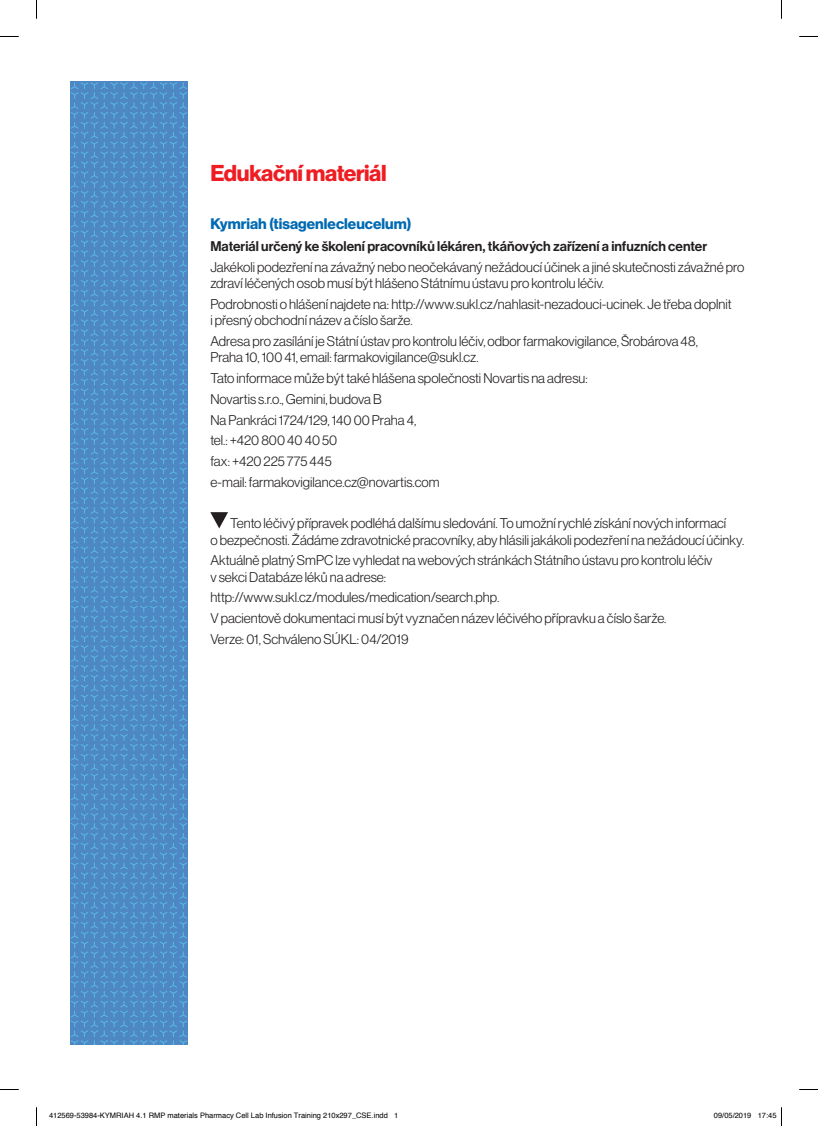
<style>
.page{position:relative;width:818px;height:1126px;background:#fff}
.page>*{position:absolute;margin:0;border:0;box-sizing:border-box;transform-origin:0 0}
.head{font:700 22.5px "Volta Modern Display 75";letter-spacing:-.015em;color:#ee1d23}
.BLUE_SUBHEAD{font:700 15px "Volta Modern Display 75";color:#006ab2}
.BODY_TEXT{font:300 13.75px/16.2px "Volta Modern Display 45";color:#231f20}
.BODY_TEXT-2{font:500 13.75px "Volta Modern Display 65";letter-spacing:.005em;color:#231f20}
.t1{font:7.5px "Helvetica";color:#000}
</style>
<div class="page">
<svg style="left:70px;top:81px;width:117px;height:963px;fill:#4e88c4"></svg>
<svg style="left:210px;top:512px;width:18px;height:16px"></svg>
<svg style="left:0;top:36px;width:19px;height:1px"></svg>
<svg style="left:799px;top:36px;width:18px;height:1px"></svg>
<svg style="left:0;top:1089px;width:19px;height:1px"></svg>
<svg style="left:799px;top:1089px;width:18px;height:1px"></svg>
<svg style="left:36px;top:0;width:1px;height:19px"></svg>
<svg style="left:36px;top:1107px;width:1px;height:18px"></svg>
<p class="head" style="left:210px;top:160px;width:178px">Edukační materiál</p>
<p class="BLUE_SUBHEAD" style="left:210px;top:215px;width:202px">Kymriah (tisagenlecleucelum)</p>
<p class="BODY_TEXT-2" style="left:210px;top:238px;width:498px">Materiál určený ke školení pracovníků lékáren, tkáňových zařízení a infuzních center</p>
<p class="BODY_TEXT" style="left:210px;top:259px;width:535px">Jakékoli podezření na závažný nebo neočekávaný nežádoucí účinek a jiné skutečnosti závažné pro zdraví léčených osob musí být hlášeno Státnímu ústavu pro kontrolu léčiv.</p>
<p class="BODY_TEXT" style="left:210px;top:296px;width:522px">Podrobnosti o hlášení najdete na: http://www.sukl.cz/nahlasit-nezadouci-ucinek. Je třeba doplnit i přesný obchodní název a číslo šarže.</p>
<p class="BODY_TEXT" style="left:210px;top:333px;width:489px">Adresa pro zasílání je Státní ústav pro kontrolu léčiv, odbor farmakovigilance, Šrobárova 48,<br>Praha 10, 100 41, email: farmakovigilance@sukl.cz.</p>
<p class="BODY_TEXT" style="left:210px;top:370px;width:378px">Tato informace může být také hlášena společnosti Novartis na adresu:</p>
<p class="BODY_TEXT" style="left:210px;top:391px;width:173px">Novartis s.r.o., Gemini, budova B</p>
<p class="BODY_TEXT" style="left:210px;top:411px;width:207px">Na Pankráci 1724/129, 140 00 Praha 4,</p>
<p class="BODY_TEXT" style="left:210px;top:432px;width:128px">tel.: +420 800 40 40 50</p>
<p class="BODY_TEXT" style="left:210px;top:453px;width:123px">fax: +420 225 775 445</p>
<p class="BODY_TEXT" style="left:210px;top:474px;width:231px">e-mail: farmakovigilance.cz@novartis.com</p>
<p class="BODY_TEXT" style="left:210px;top:515px;width:535px;text-align:center">Tento léčivý přípravek podléhá dalšímu sledování. To umožní rychlé získání nových informací<br>o bezpečnosti. Žádáme zdravotnické pracovníky, aby hlásili jakákoli podezření na nežádoucí účinky.</p>
<p class="BODY_TEXT" style="left:210px;top:552px;width:503px">Aktuálně platný SmPC lze vyhledat na webových stránkách Státního ústavu pro kontrolu léčiv v sekci Databáze léků na adrese:</p>
<p class="BODY_TEXT" style="left:210px;top:589px;width:290px">http://www.sukl.cz/modules/medication/search.php.</p>
<p class="BODY_TEXT" style="left:210px;top:610px;width:457px">V pacientově dokumentaci musí být vyznačen název léčivého přípravku a číslo šarže.</p>
<p class="BODY_TEXT" style="left:210px;top:631px;width:199px">Verze: 01, Schváleno SÚKL: 04/2019</p>
<p class="t1" style="left:49px;top:1109px;width:350px">412569-53984-KYMRIAH 4.1 RMP materials Pharmacy Cell Lab Infusion Training 210x297_CSE.indd 1</p>
<p class="t1" style="left:713px;top:1109px;width:64px">09/05/2019 17:45</p>
</div>
